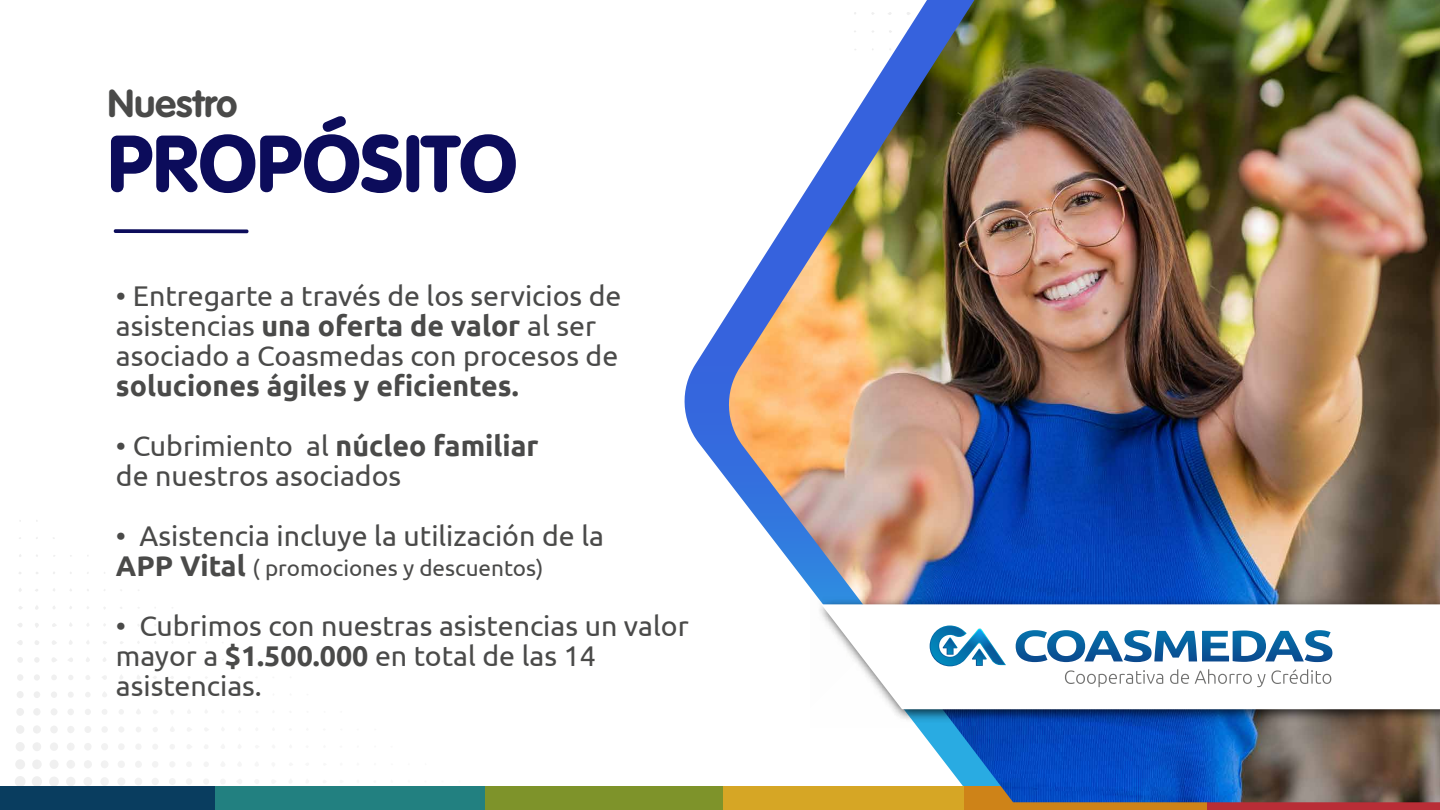
<style>
.page{position:relative;width:1440px;height:810px;background:#fff}
.page>*{position:absolute;margin:0;border:0;box-sizing:border-box;transform-origin:0 0}
.t1{font:900 78.97px "VAG Rounded Std";color:#0c0c5b}
.t2{font:700 38.47px "VAG Rounded Std";color:#4a4a49}
.t3{font:28.5px/30px "Ubuntu";color:#4a4a49}
.t4{font:700 28.5px "Ubuntu";color:#4a4a49}
.t5{font:22.5px "Ubuntu";color:#4a4a49}
.s1{font-weight:700}
.s2{font-weight:700;font-size:28.5px}
</style>
<div class="page">
<div style="left:15px;top:776px;width:11px;height:11px;background:#efefef;border-radius:50%"></div>
<div style="left:32px;top:776px;width:10px;height:11px;background:#efefef;border-radius:50%"></div>
<div style="left:15px;top:759px;width:10px;height:10px;background:#efefef;border-radius:50%"></div>
<div style="left:49px;top:776px;width:10px;height:11px;background:#efefef;border-radius:50%"></div>
<div style="left:32px;top:759px;width:10px;height:10px;background:#efefef;border-radius:50%"></div>
<div style="left:66px;top:777px;width:9px;height:9px;background:#efefef;border-radius:50%"></div>
<div style="left:16px;top:742px;width:9px;height:9px;background:#efefef;border-radius:50%"></div>
<div style="left:50px;top:760px;width:9px;height:9px;background:#efefef;border-radius:50%"></div>
<div style="left:83px;top:777px;width:9px;height:9px;background:#efefef;border-radius:50%"></div>
<div style="left:32px;top:742px;width:9px;height:9px;background:#efefef;border-radius:50%"></div>
<div style="left:66px;top:760px;width:9px;height:9px;background:#efefef;border-radius:50%"></div>
<div style="left:100px;top:777px;width:9px;height:9px;background:#efefef;border-radius:50%"></div>
<div style="left:16px;top:725px;width:9px;height:9px;background:#efefef;border-radius:50%"></div>
<div style="left:84px;top:760px;width:8px;height:9px;background:#efefef;border-radius:50%"></div>
<div style="left:50px;top:742px;width:8px;height:9px;background:#efefef;border-radius:50%"></div>
<div style="left:33px;top:725px;width:8px;height:9px;background:#efefef;border-radius:50%"></div>
<div style="left:117px;top:777px;width:9px;height:9px;background:#efefef;border-radius:4px"></div>
<div style="left:67px;top:743px;width:8px;height:8px;background:#efefef;border-radius:4px"></div>
<div style="left:50px;top:726px;width:8px;height:7px;background:#efefef;border-radius:50%"></div>
<div style="left:101px;top:760px;width:8px;height:8px;background:#efefef;border-radius:50%"></div>
<div style="left:135px;top:778px;width:7px;height:7px;background:#efefef;border-radius:50%"></div>
<div style="left:16px;top:708px;width:8px;height:8px;background:#efefef;border-radius:50%"></div>
<div style="left:84px;top:743px;width:8px;height:8px;background:#efefef;border-radius:50%"></div>
<div style="left:118px;top:761px;width:7px;height:7px;background:#efefef;border-radius:50%"></div>
<div style="left:33px;top:708px;width:8px;height:8px;background:#efefef;border-radius:50%"></div>
<div style="left:17px;top:691px;width:7px;height:7px;background:#efefef;border-radius:50%"></div>
<div style="left:67px;top:726px;width:7px;height:7px;background:#efefef;border-radius:50%"></div>
<div style="left:152px;top:778px;width:7px;height:7px;background:#efefef;border-radius:50%"></div>
<div style="left:101px;top:743px;width:7px;height:7px;background:#efefef;border-radius:50%"></div>
<div style="left:135px;top:761px;width:7px;height:7px;background:#efefef;border-radius:50%"></div>
<div style="left:51px;top:708px;width:7px;height:8px;background:#efefef;border-radius:50%"></div>
<div style="left:169px;top:778px;width:7px;height:7px;background:#efefef;border-radius:50%"></div>
<div style="left:84px;top:726px;width:7px;height:7px;background:#efefef;border-radius:50%"></div>
<div style="left:152px;top:761px;width:6px;height:7px;background:#efefef;border-radius:50%"></div>
<div style="left:34px;top:691px;width:6px;height:7px;background:#efefef;border-radius:50%"></div>
<div style="left:67px;top:708px;width:7px;height:7px;background:#efefef;border-radius:50%"></div>
<div style="left:118px;top:743px;width:7px;height:7px;background:#efefef;border-radius:50%"></div>
<div style="left:186px;top:778px;width:6px;height:7px;background:#efefef;border-radius:50%"></div>
<div style="left:51px;top:691px;width:6px;height:7px;background:#efefef;border-radius:50%"></div>
<div style="left:17px;top:674px;width:6px;height:7px;background:#efefef;border-radius:50%"></div>
<div style="left:135px;top:743px;width:7px;height:7px;background:#efefef;border-radius:3px"></div>
<div style="left:101px;top:726px;width:7px;height:7px;background:#efefef;border-radius:50%"></div>
<svg style="left:85px;top:709px;width:6px;height:6px"></svg>
<div style="left:169px;top:761px;width:7px;height:7px;background:#efefef;border-radius:50%"></div>
<div style="left:34px;top:674px;width:6px;height:7px;background:#efefef;border-radius:50%"></div>
<div style="left:118px;top:726px;width:6px;height:7px;background:#efefef;border-radius:50%"></div>
<div style="left:203px;top:778px;width:6px;height:7px;background:#efefef;border-radius:50%"></div>
<svg style="left:68px;top:692px;width:6px;height:5px"></svg>
<svg style="left:153px;top:744px;width:5px;height:5px"></svg>
<svg style="left:187px;top:762px;width:4px;height:5px"></svg>
<svg style="left:17px;top:657px;width:6px;height:6px"></svg>
<svg style="left:102px;top:709px;width:5px;height:6px"></svg>
<svg style="left:85px;top:692px;width:5px;height:5px"></svg>
<svg style="left:51px;top:675px;width:6px;height:5px"></svg>
<svg style="left:170px;top:744px;width:5px;height:5px"></svg>
<svg style="left:136px;top:727px;width:5px;height:5px"></svg>
<svg style="left:119px;top:709px;width:5px;height:5px"></svg>
<svg style="left:204px;top:762px;width:4px;height:5px"></svg>
<svg style="left:34px;top:657px;width:5px;height:6px"></svg>
<svg style="left:153px;top:727px;width:5px;height:5px"></svg>
<svg style="left:68px;top:675px;width:5px;height:5px"></svg>
<svg style="left:102px;top:692px;width:5px;height:5px"></svg>
<svg style="left:17px;top:640px;width:6px;height:5px"></svg>
<svg style="left:187px;top:745px;width:5px;height:4px"></svg>
<svg style="left:136px;top:709px;width:5px;height:5px"></svg>
<svg style="left:52px;top:657px;width:5px;height:5px"></svg>
<svg style="left:86px;top:675px;width:4px;height:5px"></svg>
<svg style="left:170px;top:727px;width:4px;height:5px"></svg>
<svg style="left:18px;top:623px;width:4px;height:4px"></svg>
<svg style="left:204px;top:745px;width:4px;height:4px"></svg>
<svg style="left:153px;top:710px;width:4px;height:4px"></svg>
<svg style="left:102px;top:676px;width:5px;height:4px"></svg>
<svg style="left:119px;top:693px;width:4px;height:4px"></svg>
<svg style="left:35px;top:640px;width:4px;height:5px"></svg>
<svg style="left:68px;top:658px;width:5px;height:4px"></svg>
<svg style="left:35px;top:623px;width:4px;height:5px"></svg>
<svg style="left:86px;top:657px;width:4px;height:5px"></svg>
<svg style="left:52px;top:640px;width:5px;height:5px"></svg>
<svg style="left:684px;top:319px;width:40px;height:157px"></svg>
<div style="left:0;top:786px;width:218px;height:24px;background:#093d5f"></div>
<div style="left:215px;top:786px;width:273px;height:24px;background:#228080"></div>
<div style="left:486px;top:786px;width:237px;height:24px;background:#7e932a"></div>
<div style="left:723px;top:786px;width:243px;height:24px;background:#d6a625"></div>
<div style="left:965px;top:786px;width:242px;height:24px;background:#ce8318"></div>
<div style="left:1207px;top:786px;width:233px;height:24px;background:#b92d36"></div>
<svg style="left:113px;top:229px;width:136px;height:4px"></svg>
<img style="left:724px;top:0;width:716px;height:802px">
<img style="left:810px;top:593px;width:630px;height:135px">
<svg style="left:821px;top:604px;width:619px;height:105px"></svg>
<svg style="left:1065px;top:670px;width:98px;height:17px"></svg>
<svg style="left:1170px;top:669px;width:19px;height:15px"></svg>
<svg style="left:1195px;top:669px;width:103px;height:18px"></svg>
<svg style="left:1300px;top:669px;width:31px;height:15px"></svg>
<svg style="left:1016px;top:630px;width:136px;height:32px"></svg>
<svg style="left:1154px;top:631px;width:111px;height:31px"></svg>
<svg style="left:1265px;top:630px;width:67px;height:32px"></svg>
<svg style="left:930px;top:626px;width:76px;height:40px"></svg>
<h2 class="t2" style="left:108px;top:81px;width:131px">Nuestro</h2>
<h1 class="t1" style="left:108px;top:116px;width:411px">PROPÓSITO</h1>
<p class="t3" style="left:116px;top:280px;width:507px">• Entregarte a través de los servicios de asistencias <span class="s1">una oferta de valor</span> al ser asociado a Coasmedas con procesos de</p>
<p class="t4" style="left:116px;top:369px;width:404px">soluciones ágiles y eficientes.</p>
<p class="t3" style="left:116px;top:430px;width:424px">• Cubrimiento al <span class="s1">núcleo familiar </span>de nuestros asociados</p>
<p class="t3" style="left:116px;top:520px;width:490px">• Asistencia incluye la utilización de la</p>
<p class="t5" style="left:116px;top:555px;width:429px"><span class="s2">APP Vital</span> ( promociones y descuentos)</p>
<p class="t3" style="left:116px;top:610px;width:574px">• Cubrimos con nuestras asistencias un valor mayor a <span class="s1">$1.500.000</span> en total de las 14 asistencias.</p>
</div>
